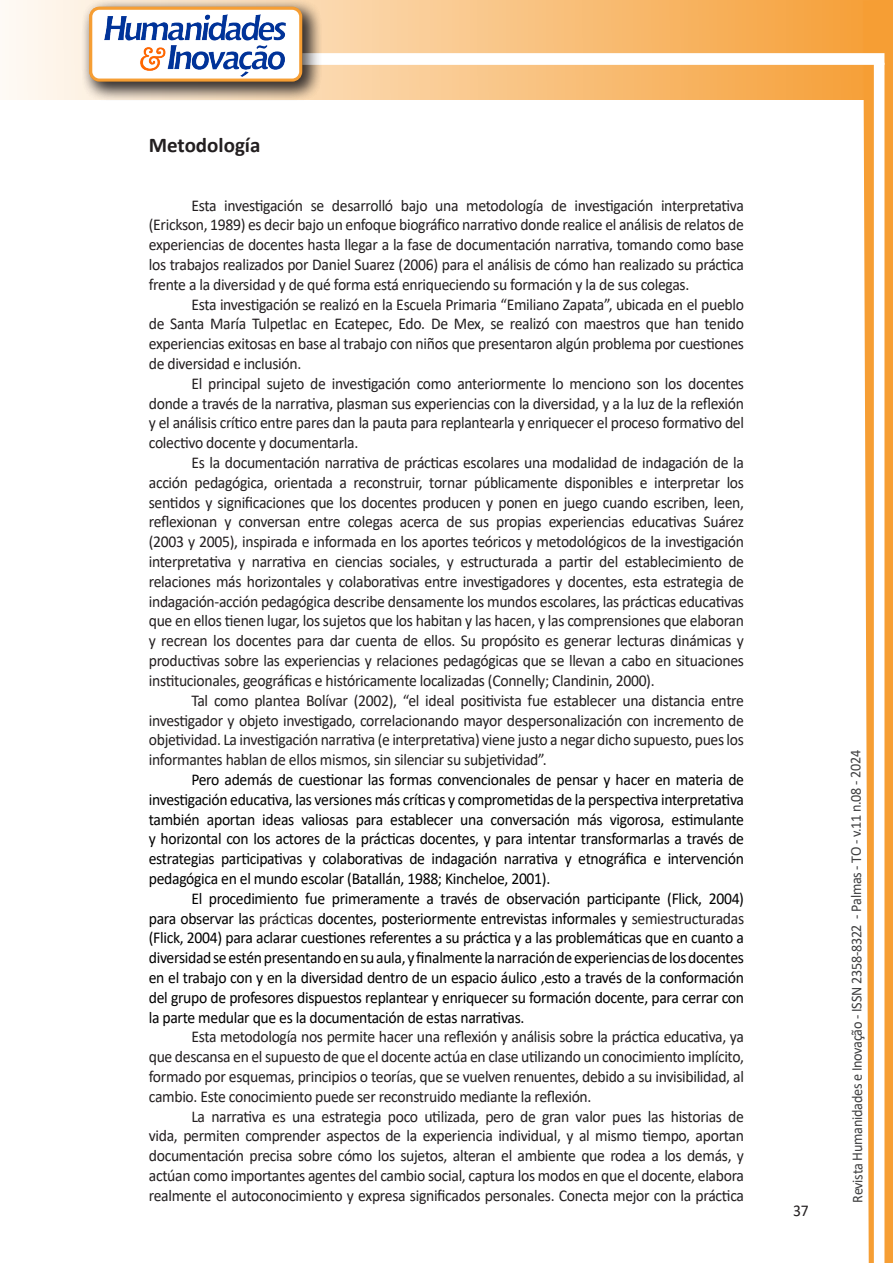
<style>
.page{position:relative;width:893px;height:1263px;background:#fff}
.page>*{position:absolute;margin:0;border:0;box-sizing:border-box;transform-origin:0 0}
.Titulo_2{font:700 21px "Calibri";color:#231f20}
.texto{font:16.5px/19.8px "Calibri";letter-spacing:-.02em;color:#231f20;text-align:justify;scale:.95 1}
.texto-2{font:16.5px/19.8px "Calibri";letter-spacing:-.02em;color:#000;text-align:justify;scale:.95 1}
.t1{font:15px "Calibri";letter-spacing:-.025em;color:#3e3e3f;scale:.95 1}
.s1{color:#231f20}
</style>
<div class="page">
<svg style="left:5px;top:0;width:858px;height:100px;background:#f9c484"></svg>
<div style="left:302px;top:53px;width:582px;height:12px;background:#fff;border:2px solid #fff"></div>
<svg style="left:863px;top:0;width:30px;height:1263px"></svg>
<div style="left:81px;top:0;width:241px;height:102px;background:#231f20;opacity:.75"></div>
<div style="left:91px;top:8px;width:210px;height:72px;background:#fff;border-radius:9px"></div>
<img style="left:104px;top:14px;width:181px;height:62px">
<div style="left:89px;top:7px;width:213px;height:75px;border:3px solid #f69e34;border-radius:9px"></div>
<p class="Titulo_2" style="left:149px;top:130px;width:113px">Metodología</p>
<p class="texto" style="left:149px;top:195px;width:628px;text-indent:43px">Esta investigación se desarrolló bajo una metodología de investigación interpretativa (Erickson, 1989) es decir bajo un enfoque biográfico narrativo donde realice el análisis de relatos de experiencias de docentes hasta llegar a la fase de documentación narrativa, tomando como base los trabajos realizados por Daniel Suarez (2006) para el análisis de cómo han realizado su práctica frente a la diversidad y de qué forma está enriqueciendo su formación y la de sus colegas.</p>
<p class="texto" style="left:149px;top:294px;width:628px;text-indent:43px">Esta investigación se realizó en la Escuela Primaria “Emiliano Zapata”, ubicada en el pueblo de Santa María Tulpetlac en Ecatepec, Edo. De Mex, se realizó con maestros que han tenido experiencias exitosas en base al trabajo con niños que presentaron algún problema por cuestiones de diversidad e inclusión.</p>
<p class="texto" style="left:149px;top:373px;width:628px;text-indent:43px">El principal sujeto de investigación como anteriormente lo menciono son los docentes donde a través de la narrativa, plasman sus experiencias con la diversidad, y a la luz de la reflexión y el análisis crítico entre pares dan la pauta para replantearla y enriquecer el proceso formativo del colectivo docente y documentarla.</p>
<p class="texto" style="left:149px;top:452px;width:628px;text-indent:43px">Es la documentación narrativa de prácticas escolares una modalidad de indagación de la acción pedagógica, orientada a reconstruir, tornar públicamente disponibles e interpretar los sentidos y significaciones que los docentes producen y ponen en juego cuando escriben, leen, reflexionan y conversan entre colegas acerca de sus propias experiencias educativas Suárez (2003 y 2005), inspirada e informada en los aportes teóricos y metodológicos de la investigación interpretativa y narrativa en ciencias sociales, y estructurada a partir del establecimiento de relaciones más horizontales y colaborativas entre investigadores y docentes, esta estrategia de indagación-acción pedagógica describe densamente los mundos escolares, las prácticas educativas que en ellos tienen lugar, los sujetos que los habitan y las hacen, y las comprensiones que elaboran y recrean los docentes para dar cuenta de ellos. Su propósito es generar lecturas dinámicas y productivas sobre las experiencias y relaciones pedagógicas que se llevan a cabo en situaciones institucionales, geográficas e históricamente localizadas (Connelly; Clandinin, 2000).</p>
<p class="texto" style="left:149px;top:690px;width:628px;text-indent:43px">Tal como plantea Bolívar (2002), “el ideal positivista fue establecer una distancia entre investigador y objeto investigado, correlacionando mayor despersonalización con incremento de objetividad. La investigación narrativa (e interpretativa) viene justo a negar dicho supuesto, pues los informantes hablan de ellos mismos, sin silenciar su subjetividad”.</p>
<p class="texto-2" style="left:149px;top:769px;width:628px;text-indent:43px">Pero además de cuestionar las formas convencionales de pensar y hacer en materia de investigación educativa, las versiones más críticas y comprometidas de la perspectiva interpretativa también aportan ideas valiosas para establecer una conversación más vigorosa, estimulante y horizontal con los actores de la prácticas docentes, y para intentar transformarlas a través de estrategias participativas y colaborativas de indagación narrativa y etnográfica e intervención pedagógica en el mundo escolar (Batallán, 1988; Kincheloe, 2001).</p>
<p class="texto-2" style="left:149px;top:888px;width:628px;text-indent:43px">El procedimiento fue primeramente a través de observación participante (Flick, 2004) para observar las <span class="s1">prácticas</span> docentes, posteriormente entrevistas informales y <span class="s1">semiestructuradas </span>(Flick, 2004) para aclarar cuestiones referentes a su práctica y a las problemáticas que en cuanto a diversidad se estén presentando en su aula, y finalmente la narración de experiencias de los docentes en el trabajo con y en la diversidad dentro de un espacio áulico ,esto a través de la conformación del grupo de profesores dispuestos replantear y enriquecer su formación docente, para cerrar con la parte medular que es la documentación de estas narrativas.</p>
<p class="texto" style="left:149px;top:1026px;width:628px;text-indent:43px">Esta metodología nos permite hacer una reflexión y análisis sobre la práctica educativa, ya que descansa en el supuesto de que el docente actúa en clase utilizando un conocimiento implícito, formado por esquemas, principios o teorías, que se vuelven renuentes, debido a su invisibilidad, al cambio. Este conocimiento puede ser reconstruido mediante la reflexión.</p>
<p class="texto" style="left:149px;top:1106px;width:628px;text-indent:43px">La narrativa es una estrategia poco utilizada, pero de gran valor pues las historias de vida, permiten comprender aspectos de la experiencia individual, y al mismo tiempo, aportan documentación precisa sobre cómo los sujetos, alteran el ambiente que rodea a los demás, y actúan como importantes agentes del cambio social, captura los modos en que el docente, elabora realmente el autoconocimiento y expresa significados personales. Conecta mejor con la práctica</p>
<p class="texto" style="left:793px;top:1200px;width:18px">37</p>
<p class="t1" style="left:846px;top:1203px;width:478px;rotate:-90deg">Revista Humanidades e Inovação - ISSN 2358-8322 - Palmas - TO - v.11 n.08 - 2024</p>
</div>
